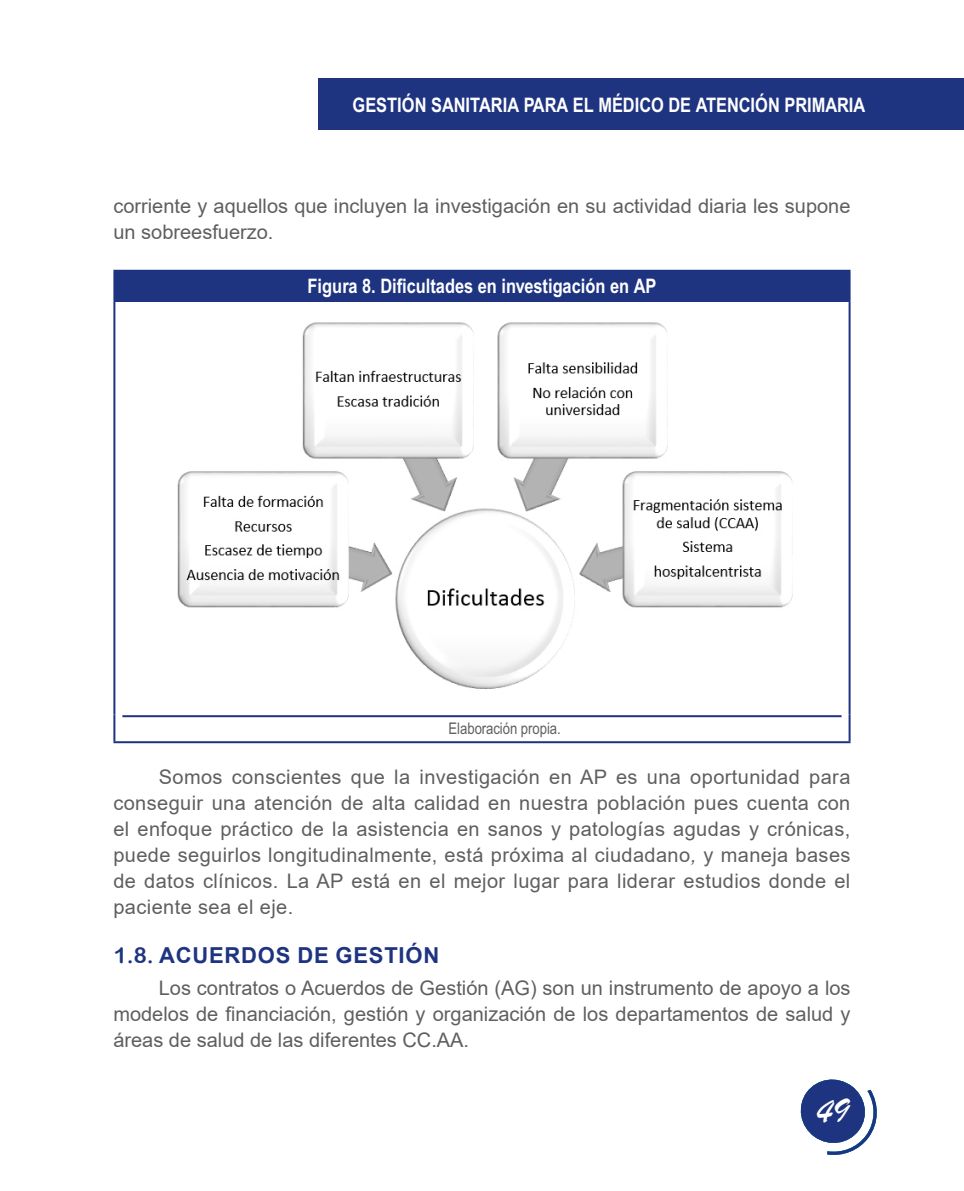
<style>
.page{position:relative;width:964px;height:1191px;background:#fff}
.page>*{position:absolute;margin:0;border:0;box-sizing:border-box;transform-origin:0 0}
.t1{font:36px "Brush Script";color:#fff}
.t2{font:700 22px "Arial";letter-spacing:.035em;color:#1e3481}
.t3{font:20px/26px "Arial";color:#5e5f5e;text-align:justify}
.t4{font:700 20px "Arial Narrow MT Std";color:#fff}
.t5{font:16px "Arial Narrow MT Std";color:#5e5f5e}
.s1{font-style:italic}
.s2{font-family:"Arial Rounded MT Bold";font-weight:400}
</style>
<div class="page">
<div style="left:318px;top:79px;width:646px;height:51px;background:#1e3481"></div>
<hr style="left:0;top:46px;width:1px;height:117px;background:#1e3481">
<svg style="left:800px;top:1079px;width:77px;height:76px"></svg>
<div style="left:114px;top:271px;width:735px;height:30px;background:#1e3481"></div>
<hr style="left:113px;top:301px;width:2px;height:413px;background:#1e3481">
<hr style="left:848px;top:301px;width:2px;height:413px;background:#1e3481">
<hr style="left:113px;top:714px;width:2px;height:27px;background:#1e3481">
<hr style="left:848px;top:714px;width:2px;height:27px;background:#1e3481">
<hr style="left:113px;top:741px;width:737px;height:2px;background:#1e3481">
<hr style="left:113px;top:270px;width:737px;height:2px;background:#1e3481">
<hr style="left:113px;top:272px;width:2px;height:29px;background:#1e3481">
<hr style="left:848px;top:272px;width:2px;height:29px;background:#1e3481">
<img style="left:177px;top:322px;width:616px;height:367px">
<hr style="left:122px;top:715px;width:719px;height:2px;background:#1e3481">
<p class="t4" style="left:352px;top:93px;width:514px">GESTIÓN SANITARIA PARA EL MÉDICO DE ATENCIÓN PRIMARIA</p>
<p class="t3" style="left:113px;top:193px;width:738px">corriente y aquellos que incluyen la investigación en su actividad diaria les supone un sobreesfuerzo.</p>
<p class="t4" style="left:307px;top:274px;width:350px">Figura 8. Dificultades en investigación en AP</p>
<p class="t5" style="left:448px;top:719px;width:114px">Elaboración propia.</p>
<p class="t3" style="left:113px;top:763px;width:738px;text-indent:45px">Somos conscientes que la investigación en AP es una oportunidad para conseguir una atención de alta calidad en nuestra población pues cuenta con el enfoque práctico de la asistencia en sanos y patologías agudas y crónicas, puede seguirlos longitudinalmente, está próxima al ciudadano<span class="s1">,</span> y maneja bases de datos clínicos. La AP está en el mejor lugar para liderar estudios donde el paciente sea el eje.</p>
<p class="t2" style="left:114px;top:939px;width:327px"><span class="s2">1.8.</span> ACUERDOS DE GESTIÓN</p>
<p class="t3" style="left:113px;top:974px;width:739px;text-indent:45px">Los contratos o Acuerdos de Gestión (AG) son un instrumento de apoyo a los modelos de financiación, gestión y organización de los departamentos de salud y áreas de salud de las diferentes CC.AA.</p>
<h1 class="t1" style="left:817px;top:1090px;width:30px">41 9</h1>
</div>
